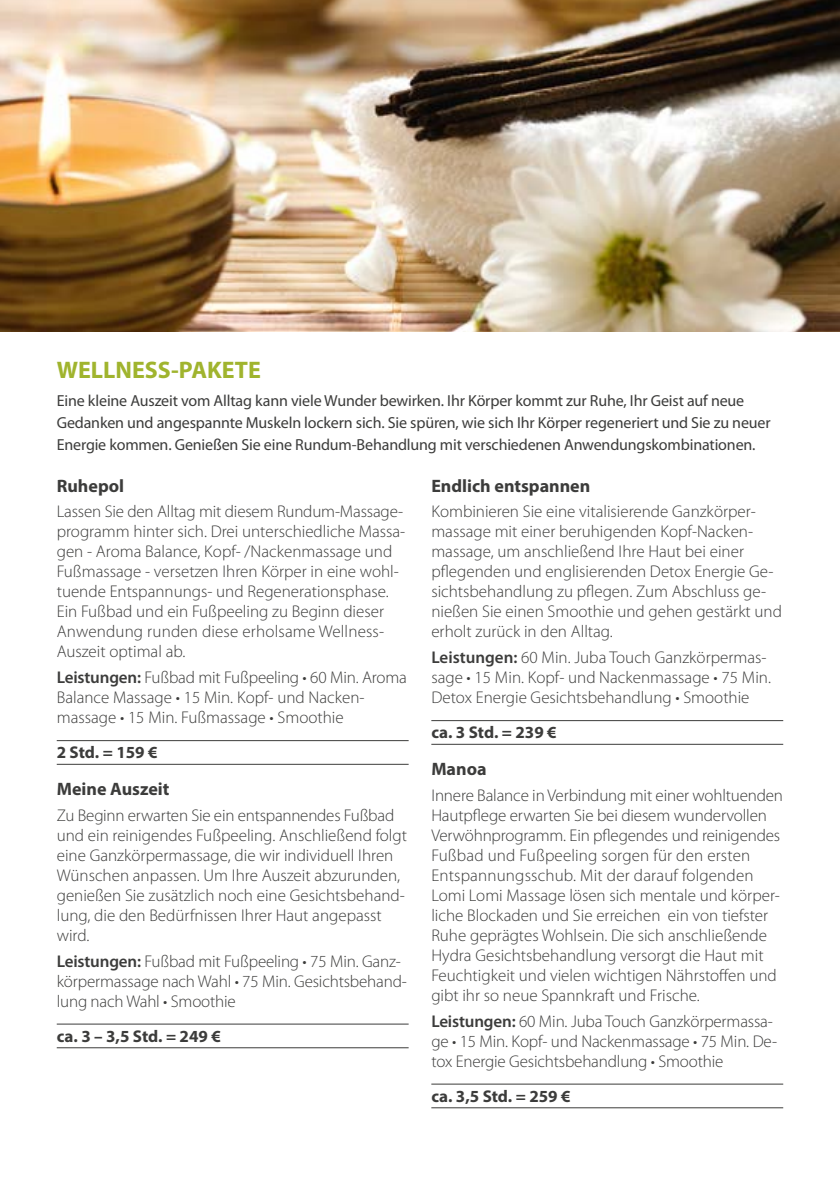
<style>
.page{position:relative;width:840px;height:1191px;background:#fff}
.page>*{position:absolute;margin:0;border:0;box-sizing:border-box;transform-origin:0 0}
.t1{font:700 24px "Myriad Pro";color:#a0b42e}
.t2{font:700 18px "Myriad Pro";color:#3c3c3b}
.t3{font:300 17px/20px "Myriad Pro";color:#3c3c3b}
.t4{font:700 17px "Myriad Pro";color:#3c3c3b}
.t5{font:16px/22px "Myriad Pro";letter-spacing:-.01em;color:#3c3c3b}
.s1{font-weight:600}
</style>
<div class="page">
<img style="left:0;top:0;width:839px;height:332px">
<hr style="left:57px;top:740px;width:351px;height:1px;background:#3c3c3b">
<hr style="left:57px;top:764px;width:351px;height:1px;background:#3c3c3b">
<hr style="left:57px;top:1023px;width:351px;height:1px;background:#3c3c3b">
<hr style="left:57px;top:1047px;width:351px;height:1px;background:#3c3c3b">
<hr style="left:431px;top:720px;width:351px;height:1px;background:#3c3c3b">
<hr style="left:431px;top:744px;width:351px;height:1px;background:#3c3c3b">
<hr style="left:431px;top:1083px;width:351px;height:1px;background:#3c3c3b">
<hr style="left:431px;top:1107px;width:351px;height:1px;background:#3c3c3b">
<h1 class="t1" style="left:57px;top:354px;width:205px">WELLNESS-PAKETE</h1>
<p class="t5" style="left:57px;top:390px;width:715px">Eine kleine Auszeit vom Alltag kann viele Wunder bewirken. Ihr Körper kommt zur Ruhe, Ihr Geist auf neue<br>Gedanken und angespannte Muskeln lockern sich. Sie spüren, wie sich Ihr Körper regeneriert und Sie zu neuer<br>Energie kommen. Genießen Sie eine Rundum-Behandlung mit verschiedenen Anwendungskombinationen.</p>
<p class="t2" style="left:57px;top:474px;width:69px">Ruhepol</p>
<p class="t3" style="left:57px;top:502px;width:350px">Lassen Sie den Alltag mit diesem Rundum-Massage&shy;programm hinter sich. Drei unterschiedliche Massa&shy;gen - Aroma Balance, Kopf- /Nackenmassage und Fußmassage - versetzen Ihren Körper in eine wohl&shy;tuende Entspannungs- und Regenerationsphase.<br>Ein Fußbad und ein Fußpeeling zu Beginn dieser Anwendung runden diese erholsame Wellness-Auszeit optimal ab.</p>
<p class="t3" style="left:57px;top:667px;width:351px"><span class="s1">Leistungen:</span> Fußbad mit Fußpeeling • 60 Min. Aroma<br>Balance Massage • 15 Min. Kopf- und Nacken&shy;massage • 15 Min. Fußmassage • Smoothie</p>
<p class="t4" style="left:57px;top:741px;width:102px">2 Std. = 159 €</p>
<p class="t2" style="left:57px;top:777px;width:114px">Meine Auszeit</p>
<p class="t3" style="left:57px;top:805px;width:351px">Zu Beginn erwarten Sie ein entspannendes Fußbad und ein reinigendes Fußpeeling. Anschließend folgt eine Ganzkörpermassage, die wir individuell Ihren Wünschen anpassen. Um Ihre Auszeit abzurunden, genießen Sie zusätzlich noch eine Gesichtsbehand&shy;lung, die den Bedürfnissen Ihrer Haut angepasst wird.</p>
<p class="t3" style="left:57px;top:951px;width:351px"><span class="s1">Leistungen:</span> Fußbad mit Fußpeeling • 75 Min. Ganz&shy;körpermassage nach Wahl • 75 Min. Gesichtsbehand&shy;lung nach Wahl • Smoothie</p>
<p class="t4" style="left:57px;top:1024px;width:165px">ca. 3 – 3,5 Std. = 249 €</p>
<p class="t2" style="left:431px;top:474px;width:160px">Endlich entspannen</p>
<p class="t3" style="left:431px;top:502px;width:352px">Kombinieren Sie eine vitalisierende Ganzkörper&shy;massage mit einer beruhigenden Kopf-Nacken&shy;massage, um anschließend Ihre Haut bei einer pflegenden und englisierenden Detox Energie Ge&shy;sichtsbehandlung zu pflegen. Zum Abschluss ge&shy;nießen Sie einen Smoothie und gehen gestärkt und erholt zurück in den Alltag.</p>
<p class="t3" style="left:431px;top:647px;width:341px"><span class="s1">Leistungen:</span> 60 Min. Juba Touch Ganzkörpermas&shy;sage • 15 Min. Kopf- und Nackenmassage • 75 Min.<br>Detox Energie Gesichtsbehandlung • Smoothie</p>
<p class="t4" style="left:431px;top:721px;width:127px">ca. 3 Std. = 239 €</p>
<p class="t2" style="left:431px;top:757px;width:57px">Manoa</p>
<p class="t3" style="left:431px;top:785px;width:353px">Innere Balance in Verbindung mit einer wohltuenden Hautpflege erwarten Sie bei diesem wundervollen Verwöhnprogramm. Ein pflegendes und reinigendes Fußbad und Fußpeeling sorgen für den ersten Entspannungsschub. Mit der darauf folgenden Lomi Lomi Massage lösen sich mentale und körper&shy;liche Blockaden und Sie erreichen ein von tiefster Ruhe geprägtes Wohlsein. Die sich anschließende Hydra Gesichtsbehandlung versorgt die Haut mit Feuchtigkeit und vielen wichtigen Nährstoffen und gibt ihr so neue Spannkraft und Frische.</p>
<p class="t3" style="left:431px;top:1011px;width:347px"><span class="s1">Leistungen:</span> 60 Min. Juba Touch Ganzkörpermassa&shy;ge • 15 Min. Kopf- und Nackenmassage • 75 Min. De&shy;tox Energie Gesichtsbehandlung • Smoothie</p>
<p class="t4" style="left:431px;top:1084px;width:141px">ca. 3,5 Std. = 259 €</p>
</div>
